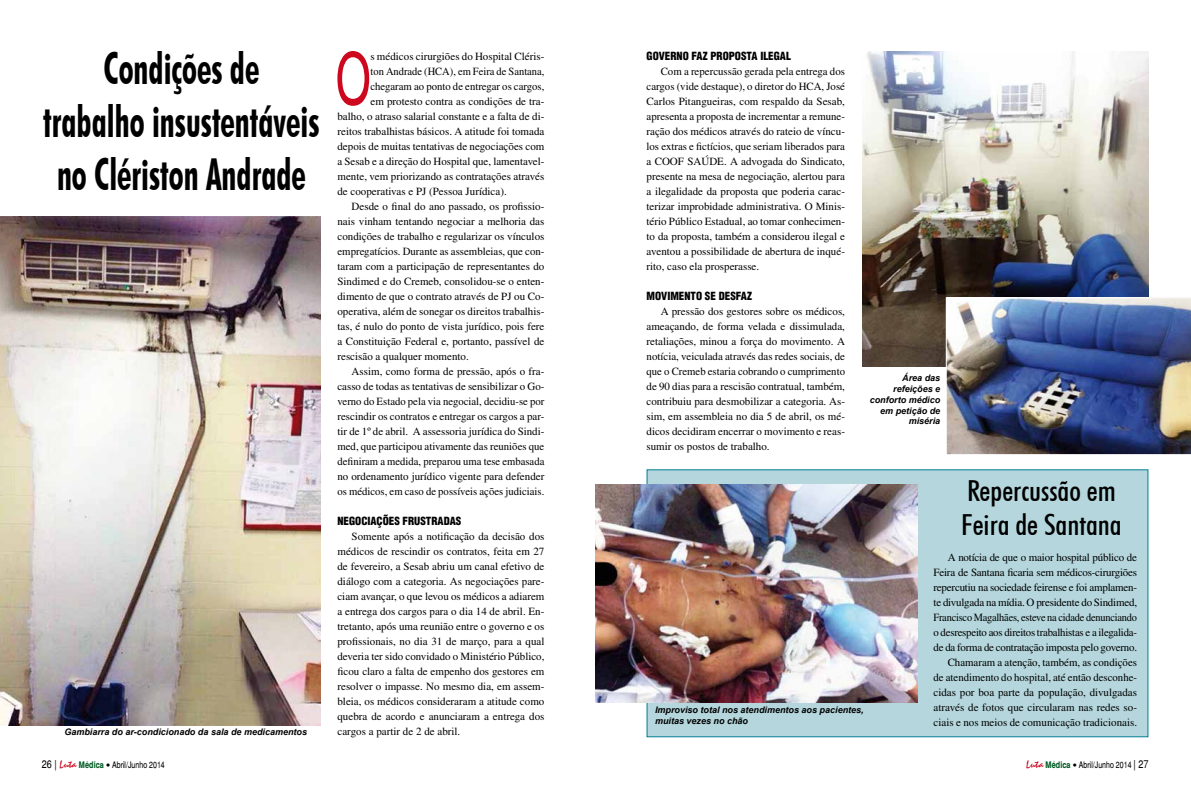
<style>
.page{position:relative;width:1191px;height:794px;background:#fff}
.page>*{position:absolute;margin:0;border:0;box-sizing:border-box;transform-origin:0 0}
.t1{font:72.5px "Switzerland Narrow Plain";color:#cd071e;scale:.75 1}
.t2{font:700 condensed 44px/52.8px "Futura BT";color:#000;text-align:center;scale:.76 1}
.t3{font:500 condensed 29px/34.8px "Futura BT";color:#000;scale:1.04 1}
.t4{font:11px/15px "Times";color:#000;text-align:justify}
.t5{font:11px/15px "Times";letter-spacing:-.02em;color:#000;text-align:right}
.t6{font:11px "Switzerland Cond Black Plain";color:#000}
.t7{font:11px "Times";color:#000;scale:.95 1}
.t8{font:italic 700 9px/10.8px "Arial";color:#000;text-align:right}
.t9{font:9px "Switzerland Narrow Plain";color:#000;scale:.95 1}
.s1{font-size:11px}
.s2{font-family:"Staccato 222 BT";font-size:11px;color:#cd071e}
.s3{font-family:"Switzerland Narrow";font-weight:700;color:#005b24}
.s4{font-family:"Tahoma"}
</style>
<div class="page">
<img style="left:862px;top:51px;width:286px;height:316px">
<img style="left:945px;top:297px;width:246px;height:158px">
<div style="left:646px;top:469px;width:502px;height:268px;background:#b4d6dc;border:1px solid #007e93"></div>
<img style="left:595px;top:484px;width:322px;height:218px">
<img style="left:0;top:216px;width:320px;height:509px">
<h1 class="t1" style="left:336px;top:34px;width:48px">O</h1>
<p class="t4" style="left:370px;top:48px;width:175px">s médicos cirurgiões do Hospital Cléris-</p>
<h2 class="t2" style="left:43px;top:42px;width:365px">Condições de<br>trabalho insustentáveis no Clériston Andrade</h2>
<p class="t6" style="left:646px;top:49px;width:146px">GOVERNO FAZ PROPOSTA ILEGAL</p>
<p class="t7" style="left:370px;top:65px;width:185px">ton Andrade (HCA), em Feira de Santana,</p>
<p class="t4" style="left:370px;top:78px;width:175px">chegaram ao ponto de entregar os cargos,</p>
<p class="t4" style="left:370px;top:93px;width:175px">em protesto contra as condições de tra-</p>
<p class="t4" style="left:337px;top:108px;width:208px">balho, o atraso salarial constante e a falta de di-</p>
<p class="t4" style="left:337px;top:123px;width:208px">reitos trabalhistas básicos. A atitude foi tomada</p>
<p class="t4" style="left:337px;top:138px;width:208px">depois de muitas tentativas de negociações com</p>
<p class="t4" style="left:337px;top:153px;width:208px">a Sesab e a direção do Hospital que, lamentavel-</p>
<p class="t4" style="left:337px;top:168px;width:208px">mente, vem priorizando as contratações através</p>
<p class="t4" style="left:337px;top:183px;width:171px">de cooperativas e PJ (Pessoa Jurídica).</p>
<p class="t4" style="left:351px;top:198px;width:194px">Desde o final do ano passado, os profissio-</p>
<p class="t4" style="left:337px;top:213px;width:208px">nais vinham tentando negociar a melhoria das</p>
<p class="t4" style="left:337px;top:228px;width:208px">condições de trabalho e regularizar os vínculos</p>
<p class="t4" style="left:337px;top:243px;width:208px">empregatícios. Durante as assembleias, que con-</p>
<p class="t4" style="left:337px;top:258px;width:208px">taram com a participação de representantes do</p>
<p class="t4" style="left:337px;top:273px;width:208px">Sindimed e do Cremeb, consolidou-se o enten-</p>
<p class="t4" style="left:337px;top:288px;width:208px">dimento de que o contrato através de PJ ou Co-</p>
<p class="t4" style="left:337px;top:303px;width:208px">operativa, além de sonegar os direitos trabalhis-</p>
<p class="t4" style="left:337px;top:318px;width:208px">tas, é nulo do ponto de vista jurídico, pois fere</p>
<p class="t4" style="left:337px;top:333px;width:208px">a Constituição Federal e, portanto, passível de</p>
<p class="t4" style="left:337px;top:348px;width:133px">rescisão a qualquer momento.</p>
<p class="t4" style="left:351px;top:363px;width:194px">Assim, como forma de pressão, após o fra-</p>
<p class="t4" style="left:337px;top:378px;width:208px">casso de todas as tentativas de sensibilizar o Go-</p>
<p class="t4" style="left:337px;top:393px;width:208px">verno do Estado pela via negocial, decidiu-se por</p>
<p class="t4" style="left:337px;top:408px;width:208px">rescindir os contratos e entregar os cargos a par-</p>
<p class="t4" style="left:337px;top:423px;width:208px">tir de 1º de abril. A assessoria jurídica do Sindi-</p>
<p class="t4" style="left:337px;top:438px;width:208px">med, que participou ativamente das reuniões que</p>
<p class="t4" style="left:337px;top:453px;width:208px">definiram a medida, preparou uma tese embasada</p>
<p class="t4" style="left:337px;top:468px;width:208px">no ordenamento jurídico vigente para defender</p>
<p class="t4" style="left:337px;top:483px;width:208px">os médicos, em caso de possíveis ações judiciais.</p>
<p class="t6" style="left:337px;top:514px;width:125px">NEGOCIAÇÕES FRUSTRADAS</p>
<p class="t4" style="left:337px;top:528px;width:208px;text-indent:14px">Somente após a notificação da decisão dos médicos de rescindir os contratos, feita em 27 de fevereiro, a Sesab abriu um canal efetivo de diálogo com a categoria. As negociações pare&shy;ciam avançar, o que levou os médicos a adiarem a entrega dos cargos para o dia 14 de abril. En&shy;tretanto, após uma reunião entre o governo e os profissionais, no dia 31 de março, para a qual deveria ter sido convidado o Ministério Público, ficou claro a falta de empenho dos gestores em resolver o impasse. No mesmo dia, em assem&shy;bleia, os médicos consideraram a atitude como quebra de acordo e anunciaram a entrega dos cargos a partir de 2 de abril.</p>
<p class="t4" style="left:646px;top:63px;width:200px;text-indent:14px">Com a repercussão gerada pela entrega dos cargos (vide destaque), o diretor do HCA, José Carlos Pitangueiras, com respaldo da Sesab, apresenta a proposta de incrementar a remune&shy;ração dos médicos através do rateio de víncu&shy;los extras e fictícios, que seriam liberados para a COOF SAÚDE. A advogada do Sindicato, presente na mesa de negociação, alertou para a ilegalidade da proposta que poderia carac&shy;terizar improbidade administrativa. O Minis&shy;tério Público Estadual, ao tomar conhecimen&shy;to da proposta, também a considerou ilegal e aventou a possibilidade de abertura de inqué&shy;rito, caso ela prosperasse.</p>
<p class="t6" style="left:646px;top:289px;width:107px">MOVIMENTO SE DESFAZ</p>
<p class="t4" style="left:646px;top:303px;width:200px;text-indent:14px">A pressão dos gestores sobre os médicos, ameaçando, de forma velada e dissimulada, retaliações, minou a força do movimento. A notícia, veiculada através das redes sociais, de que o Cremeb estaria cobrando o cumprimento de 90 dias para a rescisão contratual, também, contribuiu para desmobilizar a categoria. As&shy;sim, em assembleia no dia 5 de abril, os mé&shy;dicos decidiram encerrar o movimento e reas&shy;sumir os postos de trabalho.</p>
<p class="t8" style="left:869px;top:373px;width:72px">Área das refeições e conforto médico em petição de miséria</p>
<h3 class="t3" style="left:961px;top:472px;width:156px">Repercussão em<br>Feira de Santana</h3>
<p class="t5" style="left:933px;top:549px;width:205px">A notícia de que o maior hospital público de Feira de Santana ficaria sem médicos-cirurgiões repercutiu na sociedade feirense e foi amplamen&shy;te divulgada na mídia. O presidente do Sindimed, Francisco Magalhães, esteve na cidade denunciando o desrespeito aos direitos trabalhistas e a ilegalida&shy;de da forma de contratação imposta pelo governo.<br>Chamaram a atenção, também, as condições<br>de atendimento do hospital, até então desconhe&shy;cidas por boa parte da população, divulgadas através de fotos que circularam nas redes so&shy;ciais e nos meios de comunicação tradicionais.</p>
<p class="t8" style="left:655px;top:705px;width:210px;text-align:left">Improviso total nos atendimentos aos pacientes, muitas vezes no chão</p>
<p class="t8" style="left:64px;top:726px;width:244px">Gambiarra do ar-condicionado da sala de medicamentos</p>
<p class="t9" style="left:42px;top:759px;width:131px"><span class="s1">26 |</span> <span class="s2">Luta</span> <span class="s3">Médica</span> <span class="s4">•</span> Abril/Junho 2014</p>
<p class="t9" style="left:1026px;top:759px;width:130px"><span class="s2">Luta</span> <span class="s3">Médica</span> <span class="s4">•</span> Abril/Junho 2014 <span class="s1">| 27</span></p>
</div>
